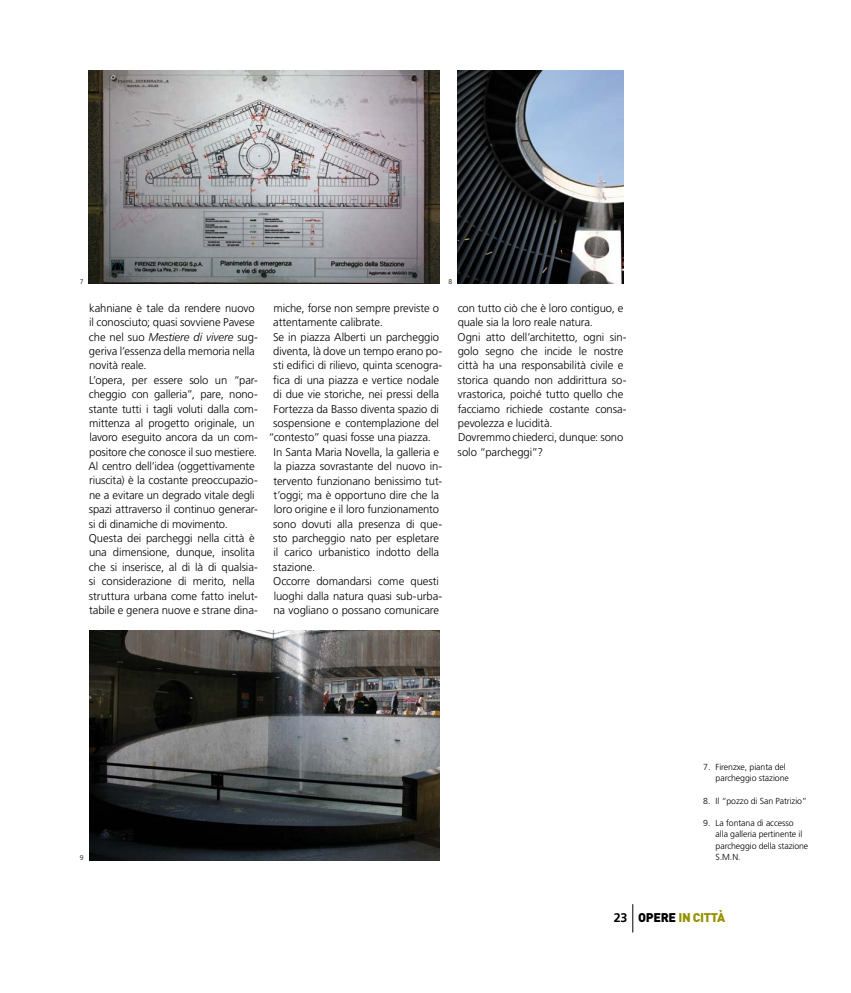
<style>
.page{position:relative;width:851px;height:993px;background:#fff}
.page>*{position:absolute;margin:0;border:0;box-sizing:border-box;transform-origin:0 0}
.t1{font:900 12.5px "DIN";letter-spacing:-.025em;color:#979200}
.t2{font:300 11.25px/14.4px "Frutiger LT Std";letter-spacing:-.01em;color:#000}
.t3{font:300 8.75px/11.2px "Frutiger LT Std";letter-spacing:-.01em;color:#000}
.t4{font:300 6.88px "Frutiger LT Std";color:#000}
.s1{font-style:italic}
.s2{font-family:"Frutiger LT Std";font-weight:700;color:#000}
.s3{color:#000}
</style>
<div class="page">
<svg style="left:632px;top:904px;width:1px;height:28px"></svg>
<img style="left:89px;top:630px;width:350px;height:229px">
<img style="left:89px;top:71px;width:350px;height:212px">
<img style="left:457px;top:71px;width:166px;height:212px">
<p class="t4" style="left:80px;top:277px;width:5px">7</p>
<p class="t4" style="left:448px;top:277px;width:5px">8</p>
<p class="t2" style="left:88px;top:301px;width:171px">kahniane è tale da rendere nuovo il conosciuto; quasi sovviene Pavese che nel suo <span class="s1">Mestiere di vivere</span> sug&shy;geriva l’essenza della memoria nella novità reale.<br>L’opera, per essere solo un “par&shy;cheggio con galleria”, pare, nono&shy;stante tutti i tagli voluti dalla com&shy;mittenza al progetto originale, un lavoro eseguito ancora da un com&shy;positore che conosce il suo mestiere.<br>Al centro dell’idea (oggettivamente riuscita) è la costante preoccupazio&shy;ne a evitare un degrado vitale degli spazi attraverso il continuo generar&shy;si di dinamiche di movimento.<br>Questa dei parcheggi nella città è una dimensione, dunque, insolita che si inserisce, al di là di qualsia&shy;si considerazione di merito, nella struttura urbana come fatto inelut&shy;tabile e genera nuove e strane dina-</p>
<p class="t2" style="left:273px;top:301px;width:167px">miche, forse non sempre previste o</p>
<p class="t2" style="left:273px;top:315px;width:111px">attentamente calibrate.</p>
<p class="t2" style="left:273px;top:329px;width:167px">Se in piazza Alberti un parcheggio</p>
<p class="t2" style="left:273px;top:344px;width:170px">diventa, là dove un tempo erano po-</p>
<p class="t2" style="left:273px;top:358px;width:170px">sti edifici di rilievo, quinta scenogra-</p>
<p class="t2" style="left:273px;top:373px;width:167px">fica di una piazza e vertice nodale</p>
<p class="t2" style="left:273px;top:387px;width:167px">di due vie storiche, nei pressi della</p>
<p class="t2" style="left:273px;top:401px;width:167px">Fortezza da Basso diventa spazio di</p>
<p class="t2" style="left:273px;top:416px;width:167px">sospensione e contemplazione del</p>
<p class="t2" style="left:268px;top:430px;width:164px">“contesto” quasi fosse una piazza.</p>
<p class="t2" style="left:273px;top:444px;width:167px">In Santa Maria Novella, la galleria e</p>
<p class="t2" style="left:274px;top:459px;width:170px">la piazza sovrastante del nuovo in-</p>
<p class="t2" style="left:273px;top:473px;width:170px">tervento funzionano benissimo tut-</p>
<p class="t2" style="left:273px;top:488px;width:167px">t’oggi; ma è opportuno dire che la</p>
<p class="t2" style="left:274px;top:502px;width:167px">loro origine e il loro funzionamento</p>
<p class="t2" style="left:273px;top:516px;width:170px">sono dovuti alla presenza di que-</p>
<p class="t2" style="left:273px;top:531px;width:167px">sto parcheggio nato per espletare</p>
<p class="t2" style="left:273px;top:545px;width:167px">il carico urbanistico indotto della</p>
<p class="t2" style="left:273px;top:559px;width:43px">stazione.</p>
<p class="t2" style="left:273px;top:574px;width:167px">Occorre domandarsi come questi</p>
<p class="t2" style="left:274px;top:588px;width:170px">luoghi dalla natura quasi sub-urba-</p>
<p class="t2" style="left:273px;top:603px;width:167px">na vogliano o possano comunicare</p>
<p class="t2" style="left:457px;top:301px;width:170px">con tutto ciò che è loro contiguo, e quale sia la loro reale natura.<br>Ogni atto dell’architetto, ogni sin&shy;golo segno che incide le nostre città ha una responsabilità civile e storica quando non addirittura so&shy;vrastorica, poiché tutto quello che facciamo richiede costante consa&shy;pevolezza e lucidità.<br>Dovremmo chiederci, dunque: sono solo “parcheggi”?</p>
<p class="t4" style="left:80px;top:853px;width:5px">9</p>
<p class="t3" style="left:715px;top:761px;width:75px;text-indent:-12px">7. Firenzxe, pianta del parcheggio stazione</p>
<p class="t3" style="left:703px;top:794px;width:105px">8. Il “pozzo di San Patrizio”</p>
<p class="t3" style="left:715px;top:817px;width:94px;text-indent:-12px">9. La fontana di accesso<br>alla galleria pertinente il parcheggio della stazione<br>S.M.N.</p>
<p class="t1" style="left:613px;top:908px;width:113px"><span class="s2">23</span> <span class="s3">OPERE</span> IN CITTÀ</p>
</div>
